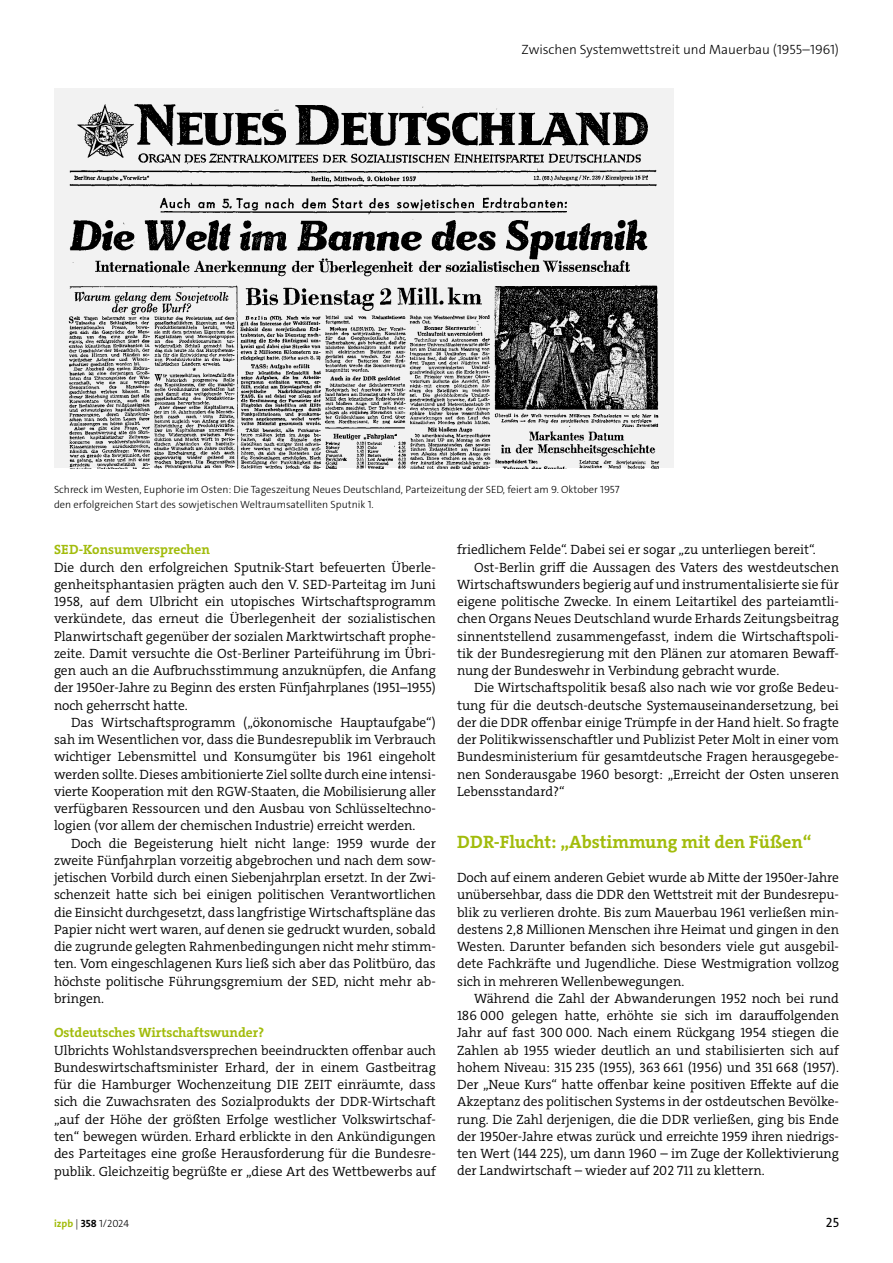
<style>
.page{position:relative;width:893px;height:1263px;background:#fff}
.page>*{position:absolute;margin:0;border:0;box-sizing:border-box;transform-origin:0 0}
.t1{font:700 18px "The Serif";color:#a2bc0c}
.t2{font:300 13.5px/17.2px "The Serif";color:#000;text-align:justify}
.t3{font:700 13.5px "The Serif";color:#a2bc0c}
.t4{font:300 13.5px "The Sans E4 s";color:#000}
.t5{font:13.5px "The Sans E4 s";color:#000}
.t6{font:300 10.5px/15px "The Sans E4 s";color:#000}
.s1{font-weight:700;color:#a2bc0c}
.s2{font-weight:700}
</style>
<div class="page">
<svg style="left:54px;top:88px;width:620px;height:380px;fill:#f2f2f2"></svg>
<p class="t4" style="left:522px;top:41px;width:319px">Zwischen Systemwettstreit und Mauerbau (1955–1961)</p>
<p class="t6" style="left:54px;top:482px;width:567px">Schreck im Westen, Euphorie im Osten: Die Tageszeitung Neues Deutschland, Parteizeitung der SED, feiert am 9. Oktober 1957 den erfolgreichen Start des sowjetischen Weltraumsatelliten Sputnik 1.</p>
<p class="t3" style="left:54px;top:541px;width:157px">SED-Konsumversprechen</p>
<p class="t2" style="left:54px;top:558px;width:383px">Die durch den erfolgreichen Sputnik-Start befeuerten Überle&shy;genheitsphantasien prägten auch den V. SED-Parteitag im Juni 1958, auf dem Ulbricht ein utopisches Wirtschaftsprogramm verkündete, das erneut die Überlegenheit der sozialistischen Planwirtschaft gegenüber der sozialen Marktwirtschaft prophe&shy;zeite. Damit versuchte die Ost-Berliner Parteiführung im Übri&shy;gen auch an die Aufbruchsstimmung anzuknüpfen, die Anfang der 1950er-Jahre zu Beginn des ersten Fünfjahrplanes (1951–1955) noch geherrscht hatte.</p>
<p class="t2" style="left:54px;top:714px;width:383px;text-indent:17px">Das Wirtschaftsprogramm („ökonomische Hauptaufgabe“) sah im Wesentlichen vor, dass die Bundesrepublik im Verbrauch wichtiger Lebensmittel und Konsumgüter bis 1961 eingeholt werden sollte. Dieses ambitionierte Ziel sollte durch eine intensi&shy;vierte Kooperation mit den RGW-Staaten, die Mobilisierung aller verfügbaren Ressourcen und den Ausbau von Schlüsseltechno&shy;logien (vor allem der chemischen Industrie) erreicht werden.</p>
<p class="t2" style="left:54px;top:834px;width:383px;text-indent:17px">Doch die Begeisterung hielt nicht lange: 1959 wurde der zweite Fünfjahrplan vorzeitig abgebrochen und nach dem sow&shy;jetischen Vorbild durch einen Siebenjahrplan ersetzt. In der Zwi&shy;schenzeit hatte sich bei einigen politischen Verantwortlichen die Einsicht durchgesetzt, dass langfristige Wirtschaftspläne das Papier nicht wert waren, auf denen sie gedruckt wurden, sobald die zugrunde gelegten Rahmenbedingungen nicht mehr stimm&shy;ten. Vom eingeschlagenen Kurs ließ sich aber das Politbüro, das höchste politische Führungsgremium der SED, nicht mehr ab&shy;bringen.</p>
<p class="t3" style="left:54px;top:1024px;width:212px">Ostdeutsches Wirtschaftswunder?</p>
<p class="t2" style="left:54px;top:1042px;width:383px">Ulbrichts Wohlstandsversprechen beeindruckten offenbar auch Bundeswirtschaftsminister Erhard, der in einem Gastbeitrag für die Hamburger Wochenzeitung DIE ZEIT einräumte, dass sich die Zuwachsraten des Sozialprodukts der DDR-Wirtschaft „auf der Höhe der größten Erfolge westlicher Volkswirtschaf&shy;ten“ bewegen würden. Erhard erblickte in den Ankündigungen des Parteitages eine große Herausforderung für die Bundesre&shy;publik. Gleichzeitig begrüßte er „diese Art des Wettbewerbs auf</p>
<p class="t2" style="left:457px;top:541px;width:360px">friedlichem Felde“. Dabei sei er sogar „zu unterliegen bereit“.</p>
<p class="t2" style="left:474px;top:559px;width:366px">Ost-Berlin griff die Aussagen des Vaters des westdeutschen</p>
<p class="t2" style="left:457px;top:576px;width:383px">Wirtschaftswunders begierig auf und instrumentalisierte sie für</p>
<p class="t2" style="left:457px;top:593px;width:383px">eigene politische Zwecke. In einem Leitartikel des parteiamtli-</p>
<p class="t2" style="left:457px;top:610px;width:383px">chen Organs Neues Deutschland wurde Erhards Zeitungsbeitrag</p>
<p class="t2" style="left:457px;top:628px;width:383px">sinnentstellend zusammengefasst, indem die Wirtschaftspoli-</p>
<p class="t2" style="left:457px;top:645px;width:383px">tik der Bundesregierung mit den Plänen zur atomaren Bewaff-</p>
<p class="t2" style="left:457px;top:662px;width:324px">nung der Bundeswehr in Verbindung gebracht wurde.</p>
<p class="t2" style="left:474px;top:679px;width:366px">Die Wirtschaftspolitik besaß also nach wie vor große Bedeu-</p>
<p class="t2" style="left:457px;top:697px;width:383px">tung für die deutsch-deutsche Systemauseinandersetzung, bei</p>
<p class="t2" style="left:457px;top:714px;width:383px">der die DDR offenbar einige Trümpfe in der Hand hielt. So fragte</p>
<p class="t2" style="left:457px;top:731px;width:383px">der Politikwissenschaftler und Publizist Peter Molt in einer vom</p>
<p class="t2" style="left:457px;top:748px;width:383px">Bundesministerium für gesamtdeutsche Fragen herausgegebe-</p>
<p class="t2" style="left:457px;top:766px;width:383px">nen Sonderausgabe 1960 besorgt: „Erreicht der Osten unseren</p>
<p class="t2" style="left:457px;top:783px;width:109px">Lebensstandard?“</p>
<h1 class="t1" style="left:457px;top:830px;width:356px">DDR-Flucht: „Abstimmung mit den Füßen“</h1>
<p class="t2" style="left:457px;top:869px;width:383px">Doch auf einem anderen Gebiet wurde ab Mitte der 1950er-Jahre unübersehbar, dass die DDR den Wettstreit mit der Bundesrepu&shy;blik zu verlieren drohte. Bis zum Mauerbau 1961 verließen min&shy;destens 2,8 Millionen Menschen ihre Heimat und gingen in den Westen. Darunter befanden sich besonders viele gut ausgebil&shy;dete Fachkräfte und Jugendliche. Diese Westmigration vollzog sich in mehreren Wellenbewegungen.</p>
<p class="t2" style="left:457px;top:990px;width:383px;text-indent:17px">Während die Zahl der Abwanderungen 1952 noch bei rund 186 000 gelegen hatte, erhöhte sie sich im darauffolgenden Jahr auf fast 300 000. Nach einem Rückgang 1954 stiegen die Zahlen ab 1955 wieder deutlich an und stabilisierten sich auf hohem Niveau: 315 235 (1955), 363 661 (1956) und 351 668 (1957).<br>Der „Neue Kurs“ hatte offenbar keine positiven Effekte auf die Akzeptanz des politischen Systems in der ostdeutschen Bevölke&shy;rung. Die Zahl derjenigen, die die DDR verließen, ging bis Ende der 1950er-Jahre etwas zurück und erreichte 1959 ihren niedrigs&shy;ten Wert (144 225), um dann 1960 – im Zuge der Kollektivierung der Landwirtschaft – wieder auf 202 711 zu klettern.</p>
<p class="t6" style="left:54px;top:1216px;width:77px"><span class="s1">izpb</span> | <span class="s2">358</span> 1/2024</p>
<p class="t5" style="left:826px;top:1214px;width:15px">25</p>
</div>
